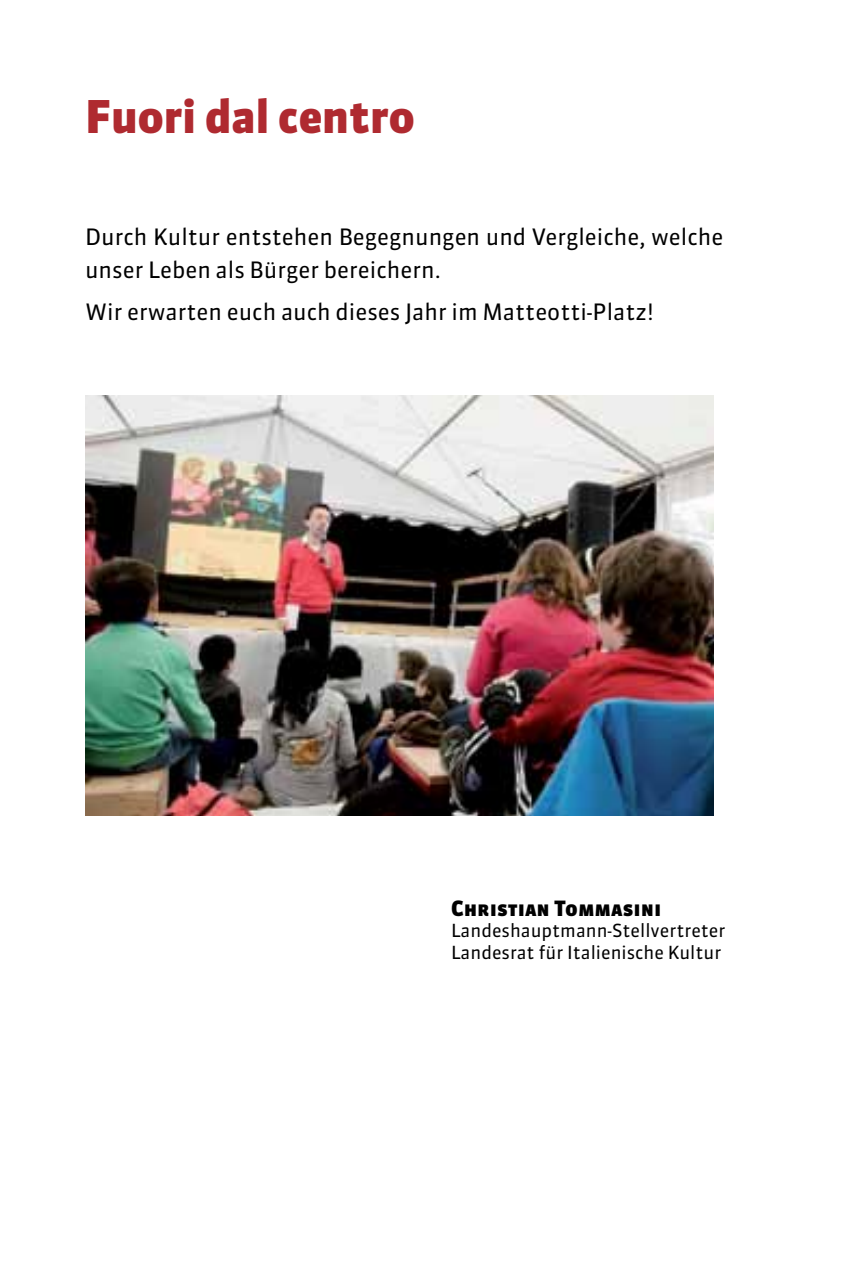
<style>
.page{position:relative;width:851px;height:1276px;background:#fff}
.page>*{position:absolute;margin:0;border:0;box-sizing:border-box;transform-origin:0 0}
.t1{font:900 45px "Sanuk TF";color:#af2a30}
.t2{font:22.5px/33px "Sanuk Pro";color:#000}
.t3{font:21px "Sanuk Black SC";color:#000}
.t4{font:18px/21.6px "Sanuk";color:#000}
</style>
<div class="page">
<img style="left:85px;top:395px;width:628px;height:420px">
<h1 class="t1" style="left:85px;top:89px;width:331px">Fuori dal centro</h1>
<p class="t2" style="left:85px;top:220px;width:639px">Durch Kultur entstehen Begegnungen und Vergleiche, welche unser Leben als Bürger bereichern.</p>
<p class="t2" style="left:85px;top:294px;width:570px">Wir erwarten euch auch dieses Jahr im Matteotti-Platz!</p>
<p class="t3" style="left:451px;top:895px;width:212px">Christian Tommasini</p>
<p class="t4" style="left:451px;top:920px;width:276px">Landeshauptmann-Stellvertreter<br>Landesrat für Italienische Kultur</p>
</div>
